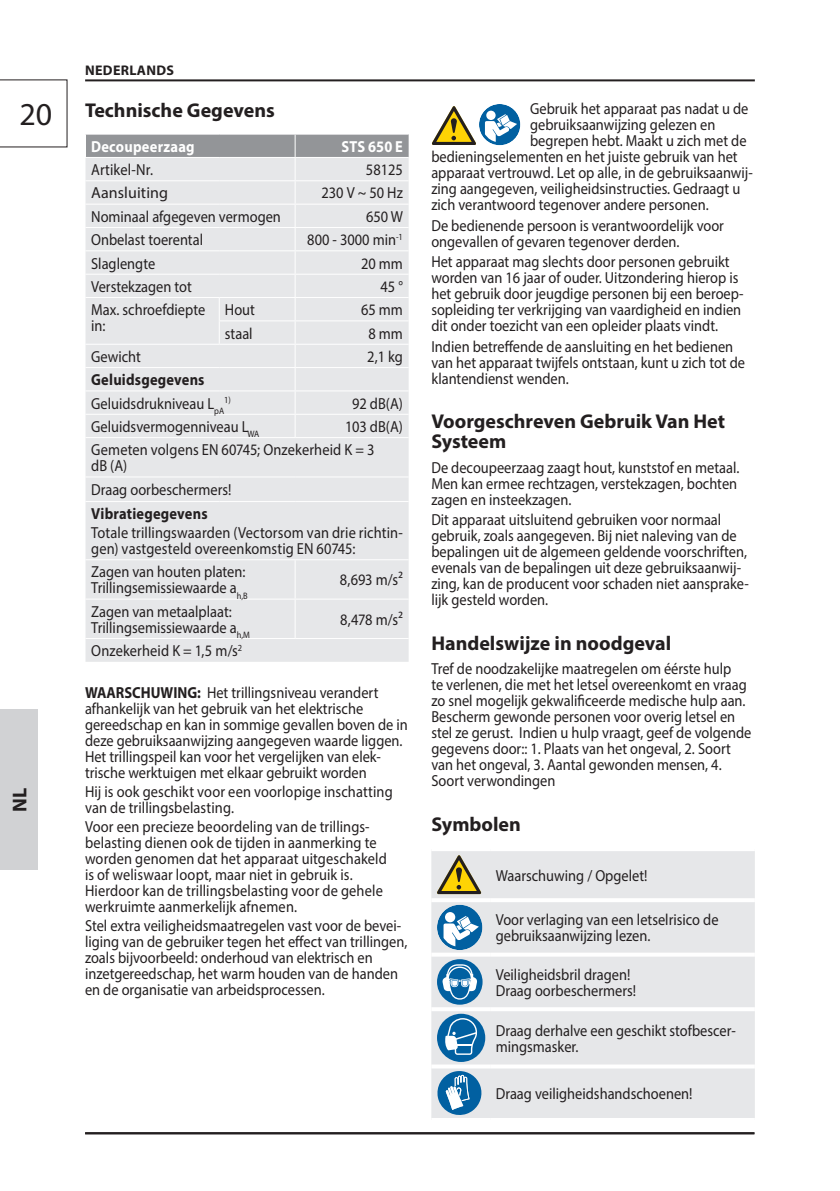
<style>
.page{position:relative;width:840px;height:1191px;background:#fff}
.page>*{position:absolute;margin:0;border:0;box-sizing:border-box;transform-origin:0 0}
.t1{font:32px "Myriad Pro";color:#231f20}
.t2{font:700 20px/20px "Myriad Pro";color:#231f20}
.t3{font:16px/16px "Myriad Pro";color:#231f20;scale:.9 1}
.t4{font:700 16px "Myriad Pro";letter-spacing:.015em;color:#fff;scale:.9 1}
.t5{font:700 16px "Myriad Pro";letter-spacing:.015em;color:#231f20;scale:.9 1}
.t6{font:16px "Myriad Pro";color:#231f20}
.t7{font:700 14px "Myriad Pro";letter-spacing:.02em;color:#231f20}
.t8{font:9.4px "Myriad Pro";color:#231f20;scale:.9 1}
.s1{font-weight:700}
</style>
<div class="page">
<hr style="left:85px;top:1132px;width:669px;height:2px;background:#231f20">
<hr style="left:85px;top:79px;width:669px;height:2px;background:#231f20">
<div style="left:0;top:708px;width:38px;height:139px;background:#d1d2d4"></div>
<svg style="left:0;top:79px;width:68px;height:69px"></svg>
<div style="left:0;top:730px;width:38px;height:139px;background:#d1d2d4"></div>
<div style="left:478px;top:104px;width:42px;height:41px;background:#0160a1;border-radius:50%"></div>
<div style="left:486px;top:111px;width:9px;height:9px;background:#fff;border-radius:50%"></div>
<svg style="left:484px;top:114px;width:33px;height:28px"></svg>
<svg style="left:432px;top:106px;width:43px;height:39px"></svg>
<div style="left:431px;top:851px;width:323px;height:267px;background:#e6e7e9"></div>
<hr style="left:431px;top:898px;width:59px;height:4px;background:#fff">
<hr style="left:490px;top:898px;width:264px;height:4px;background:#fff">
<svg style="left:431px;top:952px;width:59px;height:4px"></svg>
<svg style="left:490px;top:952px;width:264px;height:4px"></svg>
<hr style="left:431px;top:1007px;width:59px;height:4px;background:#fff">
<hr style="left:490px;top:1007px;width:264px;height:4px;background:#fff">
<svg style="left:431px;top:1064px;width:59px;height:4px"></svg>
<svg style="left:490px;top:1064px;width:264px;height:4px"></svg>
<svg style="left:437px;top:855px;width:44px;height:39px;background:#b9ac73"></svg>
<div style="left:437px;top:904px;width:45px;height:46px;background:#0160a1;border-radius:50%"></div>
<div style="left:445px;top:912px;width:10px;height:10px;background:#fff;border-radius:50%"></div>
<svg style="left:443px;top:916px;width:35px;height:30px"></svg>
<div style="left:437px;top:959px;width:45px;height:45px;background:#0160a1;border-radius:50%"></div>
<svg style="left:442px;top:964px;width:35px;height:35px"></svg>
<div style="left:437px;top:1013px;width:48px;height:49px;background:#0160a1;border-radius:50%"></div>
<svg style="left:444px;top:1018px;width:33px;height:36px"></svg>
<svg style="left:437px;top:1071px;width:44px;height:44px;background:#6099c1"></svg>
<div style="left:85px;top:438px;width:323px;height:224px;background:#e6e7e9"></div>
<svg style="left:85px;top:134px;width:323px;height:303px;background:#e0e2e4"></svg>
<hr style="left:85px;top:476px;width:134px;height:1px;background:#fff">
<hr style="left:219px;top:476px;width:76px;height:1px;background:#fff">
<hr style="left:295px;top:476px;width:113px;height:1px;background:#fff">
<hr style="left:85px;top:501px;width:134px;height:1px;background:#fff">
<hr style="left:219px;top:501px;width:76px;height:1px;background:#fff">
<hr style="left:295px;top:501px;width:113px;height:1px;background:#fff">
<hr style="left:85px;top:559px;width:134px;height:1px;background:#fff">
<hr style="left:219px;top:559px;width:76px;height:1px;background:#fff">
<hr style="left:295px;top:559px;width:113px;height:1px;background:#fff">
<hr style="left:294px;top:560px;width:1px;height:38px;background:#fff">
<hr style="left:85px;top:598px;width:134px;height:1px;background:#fff">
<hr style="left:219px;top:598px;width:76px;height:1px;background:#fff">
<hr style="left:295px;top:598px;width:113px;height:1px;background:#fff">
<hr style="left:294px;top:599px;width:1px;height:39px;background:#fff">
<hr style="left:85px;top:638px;width:134px;height:1px;background:#fff">
<hr style="left:219px;top:638px;width:76px;height:1px;background:#fff">
<hr style="left:295px;top:638px;width:113px;height:1px;background:#fff">
<h1 class="t1" style="left:19px;top:95px;width:34px">20</h1>
<p class="t2" style="left:9px;top:812px;width:37px;rotate:-90deg">NLD</p>
<p class="t7" style="left:85px;top:61px;width:90px">NEDERLANDS</p>
<p class="t2" style="left:85px;top:100px;width:191px">Technische Gegevens</p>
<p class="t4" style="left:91px;top:136px;width:116px">Decoupeerzaag</p>
<p class="t4" style="left:341px;top:136px;width:70px">STS 650 E</p>
<p class="t3" style="left:91px;top:161px;width:70px">Artikel-Nr.</p>
<p class="t3" style="left:366px;top:161px;width:43px">58125</p>
<p class="t6" style="left:91px;top:183px;width:78px">Aansluiting</p>
<p class="t3" style="left:321px;top:185px;width:92px">230 V ~ 50 Hz</p>
<p class="t3" style="left:91px;top:208px;width:212px">Nominaal afgegeven vermogen</p>
<p class="t3" style="left:366px;top:208px;width:42px">650 W</p>
<p class="t3" style="left:91px;top:231px;width:126px">Onbelast toerental</p>
<p class="t3" style="left:307px;top:231px;width:108px">800 - 3000 min<sup>-1</sup></p>
<p class="t3" style="left:91px;top:255px;width:73px">Slaglengte</p>
<p class="t3" style="left:361px;top:255px;width:48px">20 mm</p>
<p class="t3" style="left:91px;top:278px;width:113px">Verstekzagen tot</p>
<p class="t3" style="left:380px;top:278px;width:26px">45 °</p>
<p class="t3" style="left:91px;top:301px;width:128px">Max. schroefdiepte in:</p>
<p class="t3" style="left:225px;top:301px;width:35px">Hout</p>
<p class="t3" style="left:361px;top:301px;width:48px">65 mm</p>
<p class="t3" style="left:225px;top:325px;width:32px">staal</p>
<p class="t3" style="left:368px;top:325px;width:40px">8 mm</p>
<p class="t3" style="left:91px;top:348px;width:57px">Gewicht</p>
<p class="t3" style="left:367px;top:348px;width:41px">2,1 kg</p>
<p class="t3" style="left:91px;top:368px;width:149px;line-height:23.4px"><span class="s1">Geluidsgegevens<br></span>Geluidsdrukniveau L<sub>pA</sub></p>
<p class="t8" style="left:224px;top:394px;width:9px">1)</p>
<p class="t3" style="left:352px;top:395px;width:58px">92 dB(A)</p>
<p class="t3" style="left:91px;top:418px;width:188px">Geluidsvermogenniveau L<sub>WA</sub></p>
<p class="t3" style="left:91px;top:414px;width:348px;line-height:23.4px;text-indent:254px">103 dB(A)<br>Gemeten volgens EN 60745; Onzekerheid K = 3</p>
<p class="t3" style="left:91px;top:454px;width:157px;line-height:24px">dB (A)<br>Draag oorbeschermers!</p>
<p class="t5" style="left:91px;top:503px;width:131px">Vibratiegegevens</p>
<p class="t3" style="left:91px;top:524px;width:348px">Totale trillingswaarden (Vectorsom van drie richtin&shy;gen) vastgesteld overeenkomstig EN 60745:</p>
<p class="t3" style="left:91px;top:564px;width:175px">Zagen van houten platen:<br>Trillingsemissiewaarde a<sub>h,B</sub></p>
<p class="t3" style="left:340px;top:572px;width:71px">8,693 m/s²</p>
<p class="t3" style="left:91px;top:603px;width:178px">Zagen van metaalplaat:<br>Trillingsemissiewaarde a<sub>h,M</sub></p>
<p class="t3" style="left:340px;top:611px;width:71px">8,478 m/s²</p>
<p class="t3" style="left:91px;top:642px;width:169px">Onzekerheid K = 1,5 m/s<sup>2</sup></p>
<p class="t3" style="left:85px;top:684px;width:360px"><span class="s1">WAARSCHUWING:</span> Het trillingsniveau verandert afhankelijk van het gebruik van het elektrische gereedschap en kan in sommige gevallen boven de in deze gebruiksaanwijzing aangegeven waarde liggen.<br>Het trillingspeil kan voor het vergelijken van elek&shy;trische werktuigen met elkaar gebruikt worden</p>
<p class="t3" style="left:85px;top:783px;width:343px">Hij is ook geschikt voor een voorlopige inschatting van de trillingsbelasting.</p>
<p class="t3" style="left:85px;top:818px;width:337px">Voor een precieze beoordeling van de trillings&shy;belasting dienen ook de tijden in aanmerking te worden genomen dat het apparaat uitgeschakeld is of weliswaar loopt, maar niet in gebruik is.<br>Hierdoor kan de trillingsbelasting voor de gehele werkruimte aanmerkelijk afnemen.</p>
<p class="t3" style="left:85px;top:917px;width:359px">Stel extra veiligheidsmaatregelen vast voor de bevei&shy;liging van de gebruiker tegen het effect van trillingen, zoals bijvoorbeeld: onderhoud van elektrisch en inzetgereedschap, het warm houden van de handen en de organisatie van arbeidsprocessen.</p>
<p class="t3" style="left:530px;top:100px;width:244px">Gebruik het apparaat pas nadat u de</p>
<p class="t3" style="left:530px;top:116px;width:207px">gebruiksaanwijzing gelezen en</p>
<p class="t3" style="left:530px;top:132px;width:242px">begrepen hebt. Maakt u zich met de</p>
<p class="t3" style="left:431px;top:148px;width:341px">bedieningselementen en het juiste gebruik van het</p>
<p class="t3" style="left:431px;top:164px;width:358px">apparaat vertrouwd. Let op alle, in de gebruiksaanwij-</p>
<p class="t3" style="left:431px;top:180px;width:345px">zing aangegeven, veiligheidsinstructies. Gedraagt u</p>
<p class="t3" style="left:431px;top:196px;width:309px">zich verantwoord tegenover andere personen.</p>
<p class="t3" style="left:431px;top:217px;width:326px">De bedienende persoon is verantwoordelijk voor ongevallen of gevaren tegenover derden.</p>
<p class="t3" style="left:431px;top:253px;width:348px">Het apparaat mag slechts door personen gebruikt worden van 16 jaar of ouder. Uitzondering hierop is het gebruik door jeugdige personen bij een beroep&shy;sopleiding ter verkrijging van vaardigheid en indien dit onder toezicht van een opleider plaats vindt.</p>
<p class="t3" style="left:431px;top:338px;width:350px">Indien betreffende de aansluiting en het bedienen van het apparaat twijfels ontstaan, kunt u zich tot de klantendienst wenden.</p>
<p class="t2" style="left:431px;top:411px;width:295px">Voorgeschreven Gebruik Van Het<br>Systeem</p>
<p class="t3" style="left:431px;top:459px;width:343px">De decoupeerzaag zaagt hout, kunststof en metaal.<br>Men kan ermee rechtzagen, verstekzagen, bochten zagen en insteekzagen.</p>
<p class="t3" style="left:431px;top:511px;width:354px">Dit apparaat uitsluitend gebruiken voor normaal gebruik, zoals aangegeven. Bij niet naleving van de bepalingen uit de algemeen geldende voorschriften, evenals van de bepalingen uit deze gebruiksaanwij&shy;zing, kan de producent voor schaden niet aansprake&shy;lijk gesteld worden.</p>
<p class="t2" style="left:431px;top:632px;width:241px">Handelswijze in noodgeval</p>
<p class="t3" style="left:431px;top:660px;width:357px">Tref de noodzakelijke maatregelen om éérste hulp<br>te verlenen, die met het letsel overeenkomt en vraag zo snel mogelijk gekwalificeerde medische hulp aan.<br>Bescherm gewonde personen voor overig letsel en stel ze gerust. Indien u hulp vraagt, geef de volgende gegevens door:: 1. Plaats van het ongeval, 2. Soort van het ongeval, 3. Aantal gewonden mensen, 4.<br>Soort verwondingen</p>
<p class="t2" style="left:431px;top:813px;width:91px">Symbolen</p>
<p class="t3" style="left:495px;top:867px;width:170px">Waarschuwing / Opgelet!</p>
<p class="t3" style="left:495px;top:911px;width:249px">Voor verlaging van een letselrisico de gebruiksaanwijzing lezen.</p>
<p class="t3" style="left:495px;top:966px;width:157px">Veiligheidsbril dragen!<br>Draag oorbeschermers!</p>
<p class="t3" style="left:495px;top:1022px;width:268px">Draag derhalve een geschikt stofbescer&shy;mingsmasker.</p>
<p class="t3" style="left:495px;top:1085px;width:220px">Draag veiligheidshandschoenen!</p>
</div>
